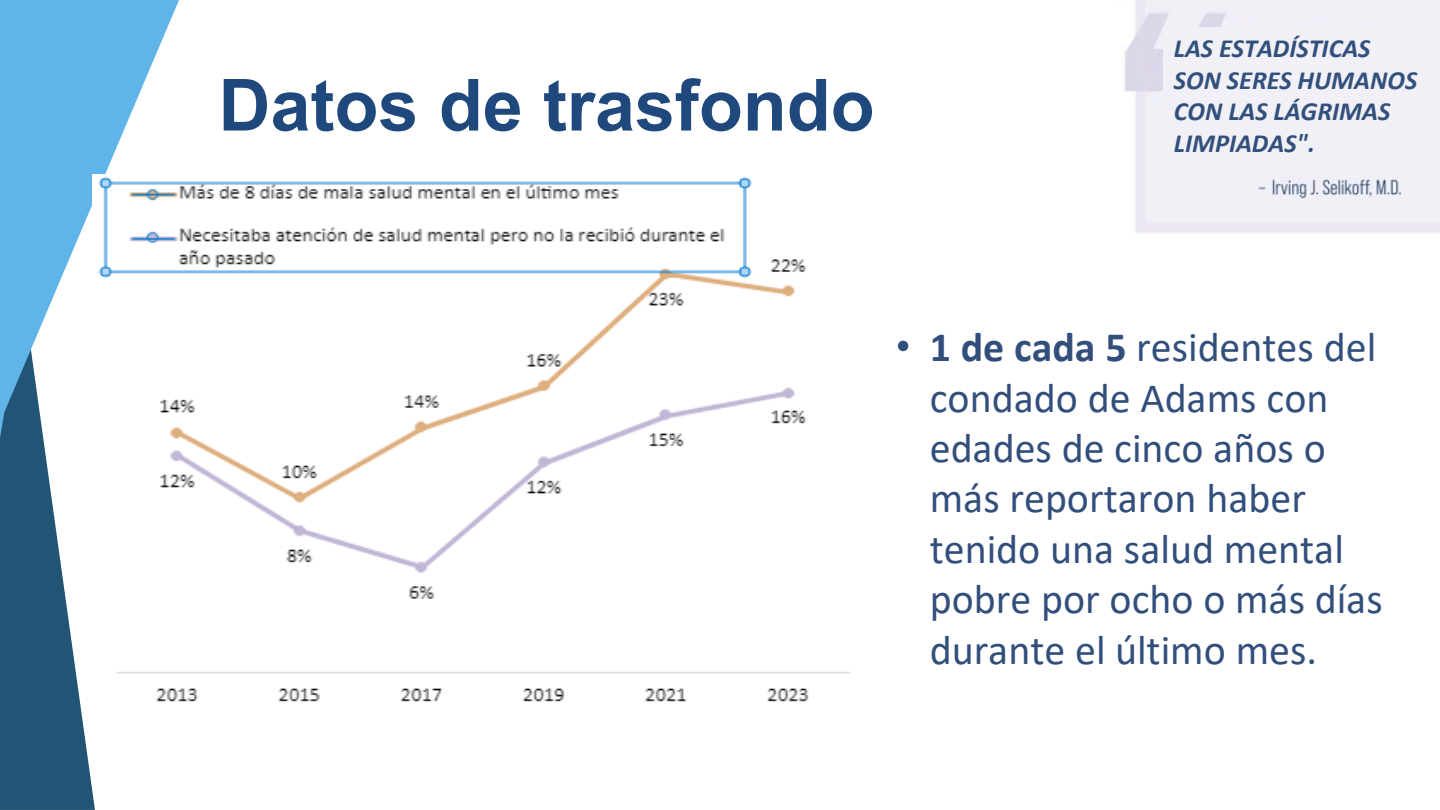
<style>
.page{position:relative;width:1440px;height:810px;background:#fff}
.page>*{position:absolute;margin:0;border:0;box-sizing:border-box;transform-origin:0 0}
.t1{font:700 72px "Arial";color:#1f497d}
.t2{font:42px/50.4px "Calibri";color:#324f7c}
.t3{font:italic 700 26.25px/31.5px "Calibri";color:#31507c}
.s1{font-family:"Arial"}
.s2{font-weight:700}
</style>
<div class="page">
<svg style="left:0;top:438px;width:95px;height:372px;fill:#215475"></svg>
<svg style="left:0;top:0;width:179px;height:438px;fill:#60b5e8"></svg>
<img style="left:1124px;top:0;width:316px;height:233px">
<div style="left:1163px;top:27px;width:268px;height:147px;background:#f1f0f6"></div>
<img style="left:92px;top:174px;width:759px;height:556px">
<h2 class="t1" style="left:219px;top:55px;width:658px">Datos de trasfondo</h2>
<p class="t3" style="left:1174px;top:32px;width:245px">LAS ESTADÍSTICAS<br>SON SERES HUMANOS<br>CON LAS LÁGRIMAS<br>LIMPIADAS".</p>
<p class="t2" style="left:930px;top:321px;width:455px;text-indent:-34px"><span class="s1">•</span> <span class="s2">1 de cada 5</span> residentes del condado de Adams con edades de cinco años o más reportaron haber tenido una salud mental pobre por ocho o más días durante el último mes.</p>
</div>
